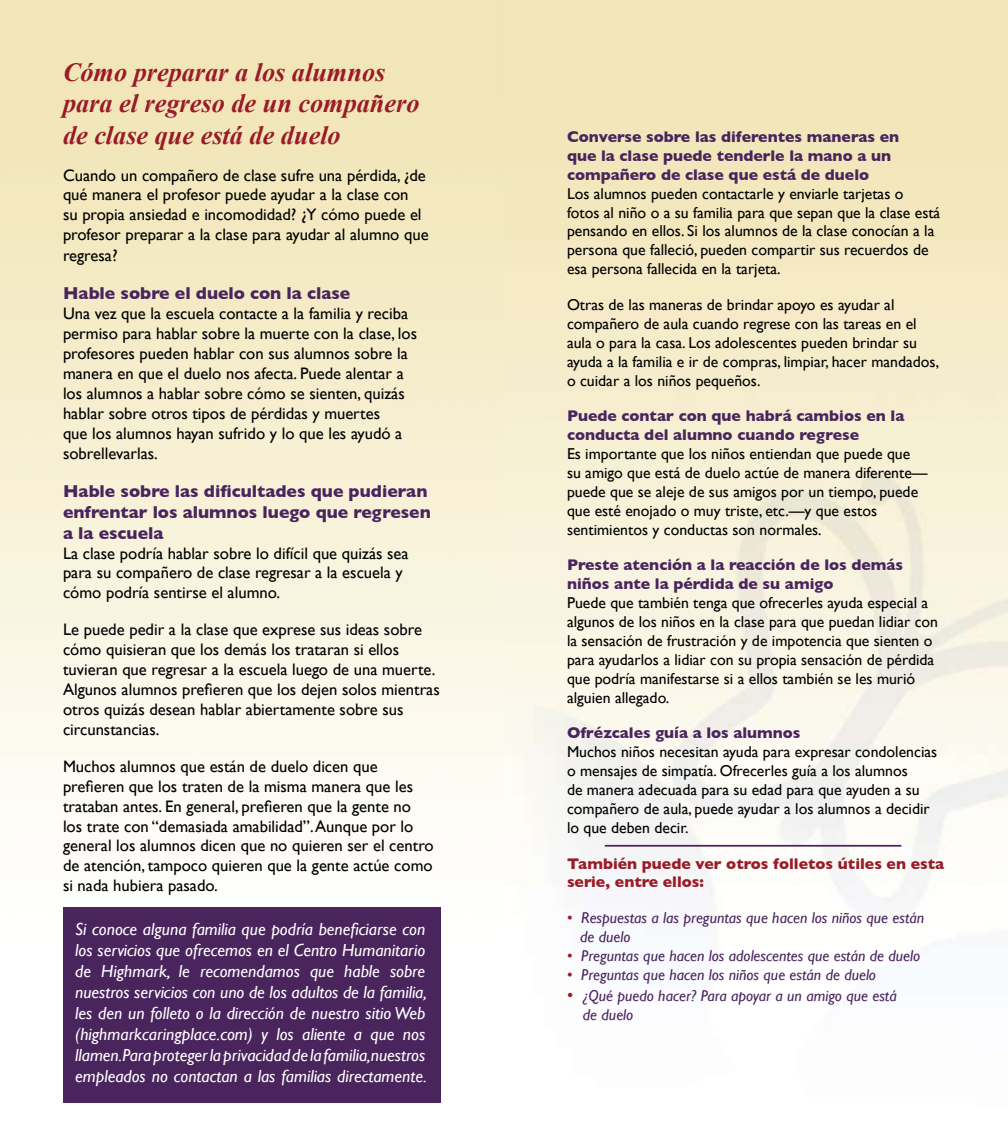
<style>
.page{position:relative;width:1008px;height:1134px;background:#fff}
.page>*{position:absolute;margin:0;border:0;box-sizing:border-box;transform-origin:0 0}
.t1{font:italic 700 26.25px/31.5px "Times New Roman";color:#991b27}
.t2{font:italic 17.5px/21px "Gill Sans";color:#fff;text-align:justify}
.t3{font:700 17.5px/21px "Gill Sans";color:#49245d}
.t4{font:16.62px/19.9px "Gill Sans";color:#000}
.t5{font:15.75px/18.9px "Gill Sans";color:#000}
.t6{font:700 15.75px/18.9px "Gill Sans";color:#49245d}
.t7{font:italic 15.75px/18.9px "Gill Sans";color:#49245d}
.t8{font:700 15.75px/18.9px "Gill Sans";color:#991b27}
.s1{font-style:normal;color:#991b27}
.s2{font-style:normal;font-size:17.5px;color:#991b27}
</style>
<div class="page">
<img style="left:0;top:0;width:1008px;height:1103px">
<hr style="left:605px;top:845px;width:296px;height:2px;background:#49245d">
<div style="left:63px;top:907px;width:378px;height:195px;background:#49245d"></div>
<h1 class="t1" style="left:63px;top:56px;width:358px">Cómo preparar a los alumnos para el regreso de un compañero de clase que está de duelo</h1>
<p class="t4" style="left:63px;top:165px;width:367px">Cuando un compañero de clase sufre una pérdida, ¿de qué manera el profesor puede ayudar a la clase con<br>su propia ansiedad e incomodidad? ¿Y cómo puede el profesor preparar a la clase para ayudar al alumno que regresa?</p>
<p class="t3" style="left:63px;top:283px;width:289px">Hable sobre el duelo con la clase</p>
<p class="t4" style="left:63px;top:303px;width:356px">Una vez que la escuela contacte a la familia y reciba permiso para hablar sobre la muerte con la clase, los profesores pueden hablar con sus alumnos sobre la manera en que el duelo nos afecta. Puede alentar a los alumnos a hablar sobre cómo se sienten, quizás hablar sobre otros tipos de pérdidas y muertes<br>que los alumnos hayan sufrido y lo que les ayudó a sobrellevarlas.</p>
<p class="t3" style="left:63px;top:480px;width:369px">Hable sobre las dificultades que pudieran enfrentar los alumnos luego que regresen a la escuela</p>
<p class="t4" style="left:63px;top:543px;width:347px">La clase podría hablar sobre lo difícil que quizás sea para su compañero de clase regresar a la escuela y cómo podría sentirse el alumno.</p>
<p class="t4" style="left:63px;top:619px;width:378px">Le puede pedir a la clase que exprese sus ideas sobre cómo quisieran que los demás los trataran si ellos tuvieran que regresar a la escuela luego de una muerte.<br>Algunos alumnos prefieren que los dejen solos mientras otros quizás desean hablar abiertamente sobre sus circunstancias.</p>
<p class="t4" style="left:63px;top:756px;width:372px">Muchos alumnos que están de duelo dicen que prefieren que los traten de la misma manera que les trataban antes. En general, prefieren que la gente no los trate con “demasiada amabilidad”. Aunque por lo general los alumnos dicen que no quieren ser el centro de atención, tampoco quieren que la gente actúe como si nada hubiera pasado.</p>
<p class="t2" style="left:75px;top:919px;width:353px">Si conoce alguna familia que podría beneficiarse con los servicios que ofrecemos en el Centro Humanitario de Highmark, le recomendamos que hable sobre nuestros servicios con uno de los adultos de la familia, les den un folleto o la dirección de nuestro sitio Web (highmarkcaringplace.com) y los aliente a que nos llamen.Para proteger la privacidad de la familia,nuestros empleados no contactan a las familias directamente.</p>
<p class="t6" style="left:567px;top:127px;width:334px">Converse sobre las diferentes maneras en que la clase puede tenderle la mano a un compañero de clase que está de duelo</p>
<p class="t5" style="left:567px;top:184px;width:375px">Los alumnos pueden contactarle y enviarle tarjetas o<br>fotos al niño o a su familia para que sepan que la clase está pensando en ellos. Si los alumnos de la clase conocían a la persona que falleció, pueden compartir sus recuerdos de esa persona fallecida en la tarjeta.</p>
<p class="t5" style="left:567px;top:295px;width:374px">Otras de las maneras de brindar apoyo es ayudar al compañero de aula cuando regrese con las tareas en el aula o para la casa. Los adolescentes pueden brindar su ayuda a la familia e ir de compras, limpiar, hacer mandados, o cuidar a los niños pequeños.</p>
<p class="t6" style="left:567px;top:406px;width:339px">Puede contar con que habrá cambios en la conducta del alumno cuando regrese</p>
<p class="t5" style="left:567px;top:444px;width:362px">Es importante que los niños entiendan que puede que su amigo que está de duelo actúe de manera diferente— puede que se aleje de sus amigos por un tiempo, puede que esté enojado o muy triste, etc.—y que estos sentimientos y conductas son normales.</p>
<p class="t6" style="left:567px;top:556px;width:338px">Preste atención a la reacción de los demás niños ante la pérdida de su amigo</p>
<p class="t5" style="left:567px;top:593px;width:373px">Puede que también tenga que ofrecerles ayuda especial a algunos de los niños en la clase para que puedan lidiar con la sensación de frustración y de impotencia que sienten o para ayudarlos a lidiar con su propia sensación de pérdida que podría manifestarse si a ellos también se les murió alguien allegado.</p>
<p class="t6" style="left:567px;top:724px;width:235px">Ofrézcales guía a los alumnos</p>
<p class="t5" style="left:567px;top:742px;width:372px">Muchos niños necesitan ayuda para expresar condolencias o mensajes de simpatía. Ofrecerles guía a los alumnos<br>de manera adecuada para su edad para que ayuden a su compañero de aula, puede ayudar a los alumnos a decidir lo que deben decir.</p>
<p class="t8" style="left:567px;top:854px;width:379px">También puede ver otros folletos útiles en esta serie, entre ellos:</p>
<p class="t7" style="left:580px;top:908px;width:346px;text-indent:-13px"><span class="s1">•</span> Respuestas a las preguntas que hacen los niños que están de duelo</p>
<p class="t7" style="left:567px;top:946px;width:355px"><span class="s1">•</span> Preguntas que hacen los adolescentes que están de duelo</p>
<p class="t7" style="left:567px;top:965px;width:311px"><span class="s1">•</span> Preguntas que hacen los niños que están de duelo</p>
<p class="t7" style="left:583px;top:986px;width:315px;text-indent:-16px"><span class="s2">•</span> ¿Qué puedo hacer? Para apoyar a un amigo que está de duelo</p>
</div>
